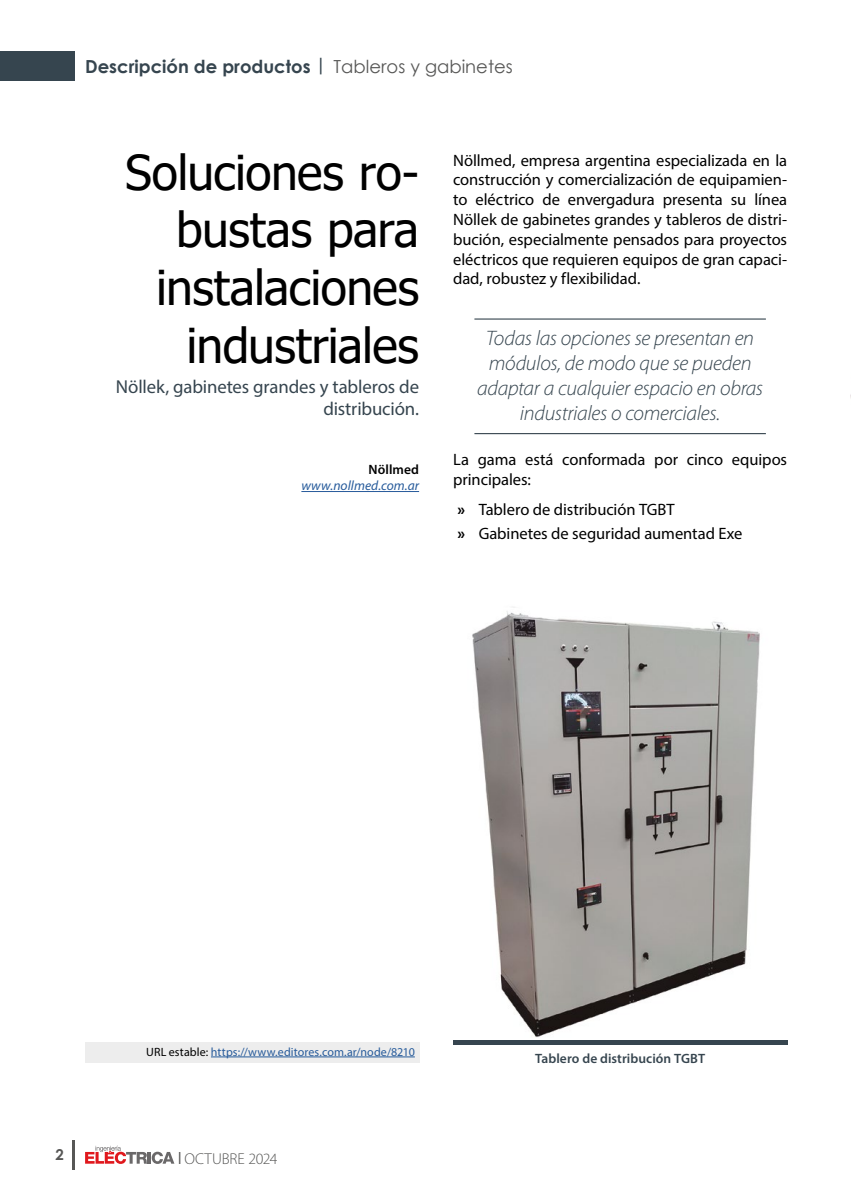
<style>
.page{position:relative;width:851px;height:1191px;background:#fff}
.page>*{position:absolute;margin:0;border:0;box-sizing:border-box;transform-origin:0 0}
.t1{font:48px/57.6px "Tahoma";letter-spacing:-.01em;color:#000;text-align:right}
.t2{font:italic 300 21px/25.2px "Myriad Pro";letter-spacing:-.015em;color:#36454f;text-align:center}
.t3{font:18.75px/22.5px "Myriad Pro";letter-spacing:-.005em;color:#36454f;text-align:right}
.t4{font:700 18px "Century Gothic";color:#36454f}
.t5{font:16.5px/19.8px "Myriad Pro";color:#000}
.t6{font:300 15.75px "Myriad Pro";letter-spacing:-.005em;color:#575756}
.t7{font:700 15px "Century Gothic";color:#575756}
.t8{font:600 13.5px "Myriad Pro";letter-spacing:.005em;color:#36454f}
.t9{font:italic 13.5px "Myriad Pro";letter-spacing:.005em;color:#275b9b}
.t10{font:600 13.5px "Myriad Pro";letter-spacing:.01em;color:#000}
.t11{font:12px "Myriad Pro";letter-spacing:.01em;color:#275b9b}
.s1{font-weight:400;color:#575756}
.s2{font-weight:700}
.s3{color:#000}
</style>
<div class="page">
<hr style="left:72px;top:1140px;width:2px;height:29px;background:#575756">
<svg style="left:85px;top:1145px;width:89px;height:19px"></svg>
<div style="left:0;top:51px;width:74px;height:30px;background:#36454f"></div>
<div style="left:85px;top:1042px;width:334px;height:21px;background:#ededed"></div>
<hr style="left:211px;top:1056px;width:204px;height:1px;background:#275b9b">
<hr style="left:301px;top:491px;width:118px;height:1px;background:#275b9b">
<hr style="left:474px;top:318px;width:291px;height:1px;background:#36454f">
<hr style="left:474px;top:433px;width:291px;height:1px;background:#36454f">
<img style="left:472px;top:607px;width:288px;height:430px">
<hr style="left:453px;top:1040px;width:334px;height:4px;background:#36454f">
<p class="t4" style="left:85px;top:52px;width:429px">Descripción de productos | <span class="s1">Tableros y gabinetes</span></p>
<h1 class="t1" style="left:125px;top:146px;width:295px">Soluciones ro&shy;bustas para instalaciones industriales</h1>
<p class="t3" style="left:116px;top:375px;width:305px">Nöllek, gabinetes grandes y tableros de distribución.</p>
<p class="t10" style="left:368px;top:461px;width:52px">Nöllmed</p>
<p class="t9" style="left:301px;top:477px;width:119px">www.nollmed.com.ar</p>
<p class="t5" style="left:453px;top:150px;width:335px;text-align:justify">Nöllmed, empresa argentina especializada en la construcción y comercialización de equipamien&shy;to eléctrico de envergadura presenta su línea Nöllek de gabinetes grandes y tableros de distri&shy;bución, especialmente pensados para proyectos eléctricos que requieren equipos de gran capaci&shy;dad, robustez y flexibilidad.</p>
<p class="t2" style="left:477px;top:326px;width:287px">Todas las opciones se presentan en módulos, de modo que se pueden adaptar a cualquier espacio en obras industriales o comerciales.</p>
<p class="t5" style="left:453px;top:450px;width:335px">La gama está conformada por cinco equipos principales:</p>
<p class="t5" style="left:457px;top:497px;width:286px;line-height:23.9px"><span class="s2">»</span> Tablero de distribución TGBT<br><span class="s2">»</span> Gabinetes de seguridad aumentad Exe</p>
<p class="t11" style="left:146px;top:1044px;width:270px"><span class="s3">URL estable:</span> https://www.editores.com.ar/node/8210</p>
<p class="t7" style="left:55px;top:1143px;width:10px">2</p>
<p class="t6" style="left:178px;top:1149px;width:101px"><sup>|</sup> OCTUBRE 2024</p>
<p class="t8" style="left:535px;top:1050px;width:172px">Tablero de distribución TGBT</p>
</div>
